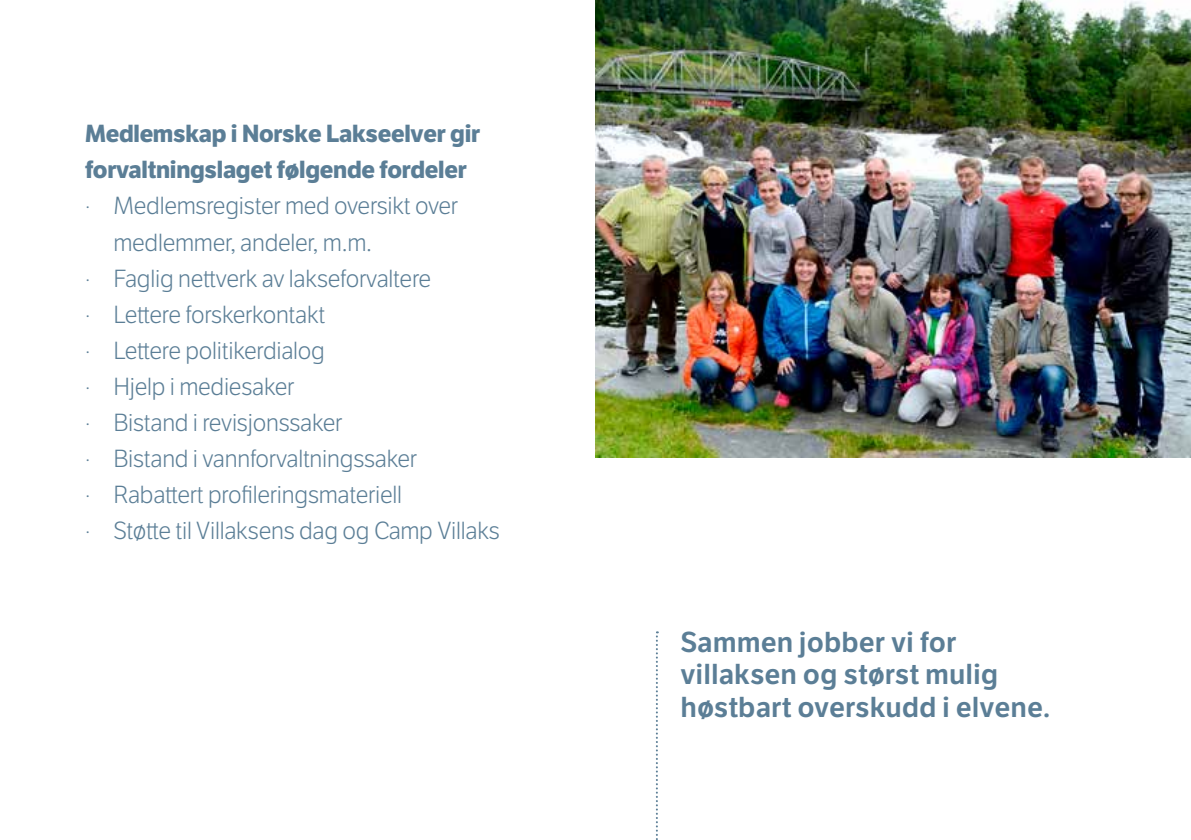
<style>
.page{position:relative;width:1191px;height:840px;background:#fff}
.page>*{position:absolute;margin:0;border:0;box-sizing:border-box;transform-origin:0 0}
.t1{font:600 28px/32.2px "LFT Etica";color:#5b7e96}
.t2{font:300 24px "LFT Etica";letter-spacing:-.01em;color:#5b7e96}
.t3{font:700 24px "LFT Etica";letter-spacing:-.01em;color:#5b7e96}
.s1{font-size:20px}
</style>
<div class="page">
<img style="left:595px;top:0;width:596px;height:457px">
<svg style="left:656px;top:631px;width:2px;height:209px"></svg>
<p class="t3" style="left:85px;top:119px;width:396px">Medlemskap i Norske Lakseelver gir</p>
<p class="t3" style="left:85px;top:155px;width:383px">forvaltningslaget følgende fordeler</p>
<p class="t2" style="left:85px;top:192px;width:374px"><span class="s1">∙</span> Medlemsregister med oversikt over</p>
<p class="t2" style="left:113px;top:228px;width:260px">medlemmer, andeler, m.m.</p>
<p class="t2" style="left:85px;top:264px;width:347px"><span class="s1">∙</span> Faglig nettverk av lakseforvaltere</p>
<p class="t2" style="left:85px;top:300px;width:242px"><span class="s1">∙</span> Lettere forskerkontakt</p>
<p class="t2" style="left:85px;top:336px;width:241px"><span class="s1">∙</span> Lettere politikerdialog</p>
<p class="t2" style="left:85px;top:372px;width:211px"><span class="s1">∙</span> Hjelp i mediesaker</p>
<p class="t2" style="left:85px;top:408px;width:259px"><span class="s1">∙</span> Bistand i revisjonssaker</p>
<p class="t2" style="left:85px;top:444px;width:333px"><span class="s1">∙</span> Bistand i vannforvaltningssaker</p>
<p class="t2" style="left:85px;top:480px;width:318px"><span class="s1">∙</span> Rabattert profileringsmateriell</p>
<p class="t2" style="left:85px;top:516px;width:416px"><span class="s1">∙</span> Støtte til Villaksens dag og Camp Villaks</p>
<p class="t1" style="left:680px;top:626px;width:371px">Sammen jobber vi for villaksen og størst mulig høstbart overskudd i elvene.</p>
</div>
